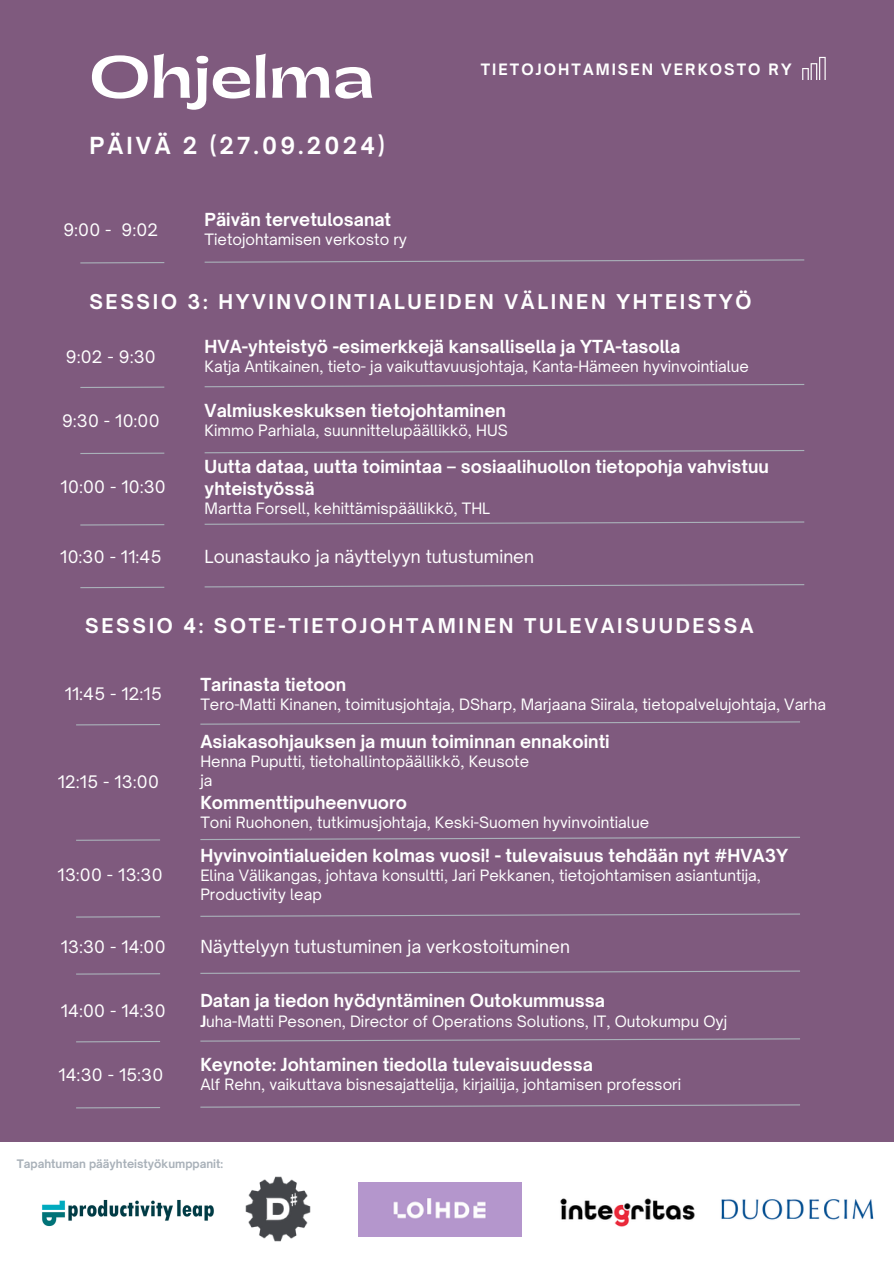
<style>
.page{position:relative;width:894px;height:1264px;background:#fff}
.page>*{position:absolute;margin:0;border:0;box-sizing:border-box;transform-origin:0 0}
.t1{font:700 55.5px "Gatwick";color:#fff}
.t2{font:700 22.5px "Open Sauce One";letter-spacing:.135em;color:#fff}
.t3{font:700 19.5px "Open Sauce One";letter-spacing:.135em;color:#fff}
.t4{font:700 17.25px/22.5px "Open Sauce One";color:#fff}
.t5{font:17.25px "Open Sauce One";color:#fff}
.t6{font:16.5px "Open Sauce One";letter-spacing:.02em;color:#fff}
.t7{font:15px/19.2px "Open Sauce One";color:#fff}
.t8{font:700 15px "Open Sauce One";letter-spacing:.135em;color:#fff}
.t9{font:700 11.25px "Open Sauce One";color:#a9b1b9}
.s1{font-weight:700}
</style>
<div class="page">
<div style="left:0;top:0;width:893px;height:1263px;background:#7f5a7e"></div>
<svg style="left:204px;top:259px;width:601px;height:4px"></svg>
<svg style="left:204px;top:450px;width:601px;height:4px"></svg>
<svg style="left:204px;top:384px;width:601px;height:4px"></svg>
<svg style="left:204px;top:521px;width:601px;height:4px"></svg>
<svg style="left:204px;top:584px;width:601px;height:4px"></svg>
<hr style="left:80px;top:262px;width:84px;height:1px;background:#a9b1b9">
<hr style="left:80px;top:452px;width:84px;height:2px;background:#a9b1b9">
<hr style="left:80px;top:386px;width:84px;height:2px;background:#a9b1b9">
<hr style="left:80px;top:524px;width:84px;height:1px;background:#a9b1b9">
<hr style="left:80px;top:586px;width:84px;height:2px;background:#a9b1b9">
<svg style="left:200px;top:836px;width:600px;height:4px"></svg>
<svg style="left:200px;top:721px;width:600px;height:4px"></svg>
<hr style="left:76px;top:839px;width:84px;height:1px;background:#a9b1b9">
<hr style="left:76px;top:724px;width:84px;height:1px;background:#a9b1b9">
<div style="left:0;top:1142px;width:893px;height:121px;background:#fff"></div>
<img style="left:42px;top:1199px;width:172px;height:28px">
<img style="left:245px;top:1176px;width:66px;height:66px">
<svg style="left:802px;top:57px;width:24px;height:22px"></svg>
<svg style="left:200px;top:970px;width:600px;height:4px"></svg>
<svg style="left:200px;top:913px;width:600px;height:4px"></svg>
<hr style="left:76px;top:973px;width:84px;height:1px;background:#a9b1b9">
<hr style="left:76px;top:916px;width:84px;height:1px;background:#a9b1b9">
<svg style="left:200px;top:1104px;width:600px;height:4px"></svg>
<svg style="left:200px;top:1038px;width:600px;height:4px"></svg>
<hr style="left:76px;top:1106px;width:84px;height:2px;background:#a9b1b9">
<hr style="left:76px;top:1040px;width:84px;height:2px;background:#a9b1b9">
<img style="left:358px;top:1182px;width:163px;height:54px">
<img style="left:560px;top:1198px;width:135px;height:29px">
<img style="left:721px;top:1199px;width:153px;height:21px">
<h1 class="t1" style="left:89px;top:50px;width:287px">Ohjelma</h1>
<h4 class="t2" style="left:89px;top:131px;width:297px">PÄIVÄ 2 (27.09.2024)</h4>
<p class="t6" style="left:63px;top:219px;width:96px">9:00 - 9:02</p>
<p class="t4" style="left:204px;top:208px;width:188px">Päivän tervetulosanat</p>
<h3 class="t7" style="left:204px;top:230px;width:204px">Tietojohtamisen verkosto ry</h3>
<p class="t8" style="left:480px;top:60px;width:312px">TIETOJOHTAMISEN VERKOSTO RY</p>
<h4 class="t3" style="left:89px;top:289px;width:663px">SESSIO 3: HYVINVOINTIALUEIDEN VÄLINEN YHTEISTYÖ</h4>
<h4 class="t6" style="left:66px;top:346px;width:91px">9:02 - 9:30</h4>
<h5 class="t6" style="left:62px;top:410px;width:99px">9:30 - 10:00</h5>
<h5 class="t6" style="left:61px;top:477px;width:107px">10:00 - 10:30</h5>
<h3 class="t6" style="left:60px;top:546px;width:103px">10:30 - 11:45</h3>
<h4 class="t4" style="left:204px;top:335px;width:477px">HVA-yhteistyö -esimerkkejä kansallisella ja YTA-tasolla</h4>
<p class="t7" style="left:204px;top:357px;width:545px">Katja Antikainen, tieto- ja vaikuttavuusjohtaja, Kanta-Hämeen hyvinvointialue</p>
<h4 class="t4" style="left:204px;top:399px;width:302px">Valmiuskeskuksen tietojohtaminen</h4>
<h4 class="t7" style="left:204px;top:420px;width:305px">Kimmo Parhiala, suunnittelupäällikkö, HUS</h4>
<p class="t4" style="left:204px;top:454px;width:565px">Uutta dataa, uutta toimintaa – sosiaalihuollon tietopohja vahvistuu yhteistyössä</p>
<p class="t7" style="left:204px;top:499px;width:287px">Martta Forsell, kehittämispäällikkö, THL</p>
<p class="t5" style="left:204px;top:545px;width:331px">Lounastauko ja näyttelyyn tutustuminen</p>
<p class="t3" style="left:85px;top:614px;width:670px">SESSIO 4: SOTE-TIETOJOHTAMINEN TULEVAISUUDESSA</p>
<p class="t6" style="left:65px;top:683px;width:98px">11:45 - 12:15</p>
<p class="t6" style="left:58px;top:771px;width:102px">12:15 - 13:00</p>
<p class="t6" style="left:58px;top:864px;width:107px">13:00 - 13:30</p>
<p class="t6" style="left:61px;top:936px;width:106px">13:30 - 14:00</p>
<p class="t6" style="left:61px;top:1000px;width:106px">14:00 - 14:30</p>
<p class="t6" style="left:58px;top:1064px;width:106px">14:30 - 15:30</p>
<p class="t4" style="left:200px;top:672px;width:147px">Tarinasta tietoon</p>
<p class="t7" style="left:200px;top:694px;width:627px">Tero-Matti Kinanen, toimitusjohtaja, DSharp, Marjaana Siirala, tietopalvelujohtaja, Varha</p>
<h4 class="t4" style="left:200px;top:730px;width:411px">Asiakasohjauksen ja muun toiminnan ennakointi</h4>
<h4 class="t7" style="left:200px;top:751px;width:330px">Henna Puputti, tietohallintopäällikkö, Keusote</h4>
<h4 class="t7" style="left:200px;top:771px;width:14px">ja</h4>
<h4 class="t4" style="left:200px;top:791px;width:208px">Kommenttipuheenvuoro</h4>
<p class="t7" style="left:200px;top:812px;width:450px">Toni Ruohonen, tutkimusjohtaja, Keski-Suomen hyvinvointialue</p>
<p class="t4" style="left:200px;top:844px;width:589px">Hyvinvointialueiden kolmas vuosi! - tulevaisuus tehdään nyt #HVA3Y</p>
<p class="t7" style="left:200px;top:865px;width:562px">Elina Välikangas, johtava konsultti, Jari Pekkanen, tietojohtamisen asiantuntija,<br>Productivity leap</p>
<h5 class="t5" style="left:200px;top:935px;width:371px">Näyttelyyn tutustuminen ja verkostoituminen</h5>
<p class="t4" style="left:200px;top:989px;width:406px">Datan ja tiedon hyödyntäminen Outokummussa</p>
<p class="t7" style="left:200px;top:1011px;width:528px"><span class="s1">J</span>uha-Matti Pesonen, Director of Operations Solutions, IT, Outokumpu Oyj</p>
<p class="t4" style="left:200px;top:1053px;width:394px">Keynote: Johtaminen tiedolla tulevaisuudessa</p>
<p class="t7" style="left:200px;top:1075px;width:482px">Alf Rehn, vaikuttava bisnesajattelija, kirjailija, johtamisen professori</p>
<p class="t9" style="left:17px;top:1157px;width:208px">Tapahtuman pääyhteistyökumppanit:</p>
</div>
